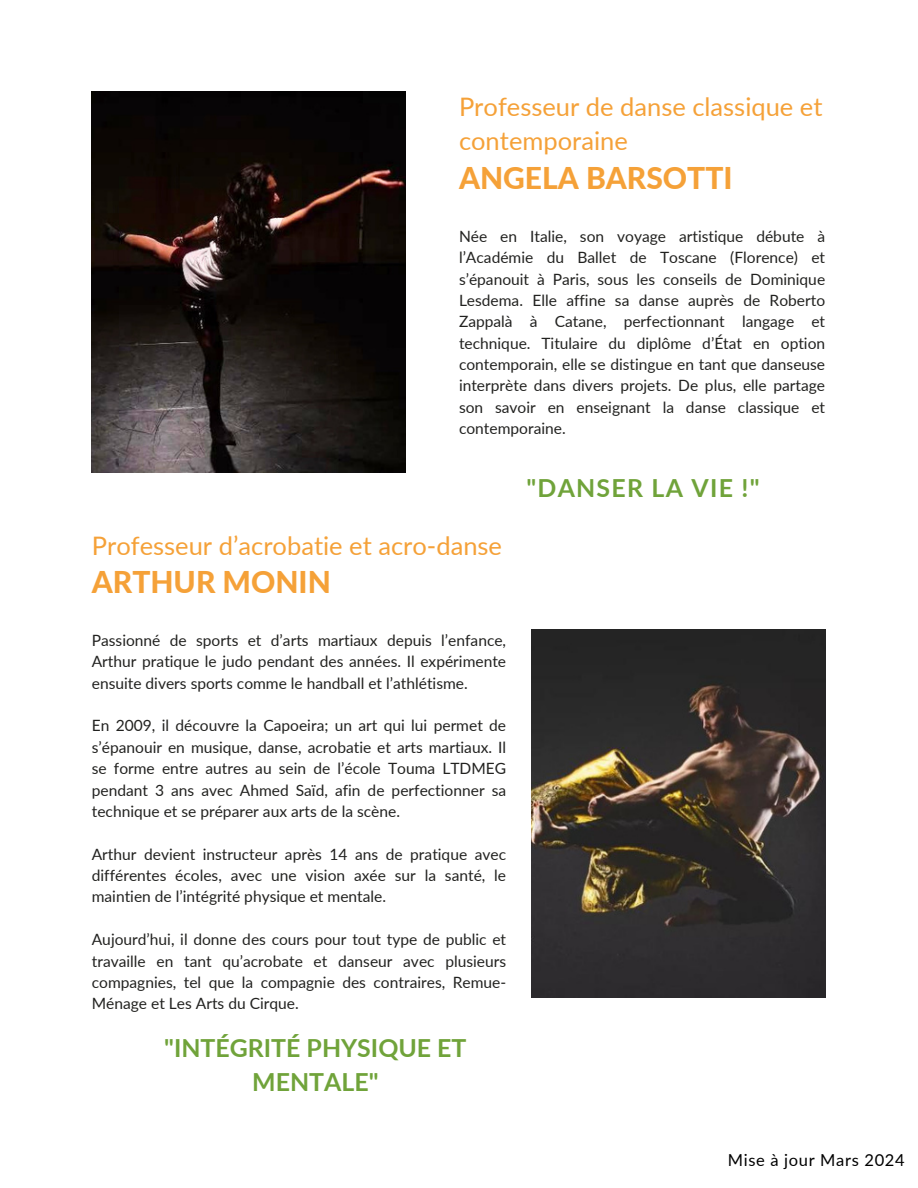
<style>
.page{position:relative;width:918px;height:1188px;background:#fff}
.page>*{position:absolute;margin:0;border:0;box-sizing:border-box;transform-origin:0 0}
.t1{font:800 30px "Lato";color:#f5a138}
.t2{font:25.5px/33.8px "Lato";color:#f5a138}
.t3{font:700 24.9px/33.8px "Lato";color:#70a33a;text-align:center}
.t4{font:700 24.9px "Lato";letter-spacing:.05em;color:#70a33a}
.t5{font:16.5px "Lato";letter-spacing:.04em;color:#000}
.t6{font:15.6px/21.3px "Lato";color:#222220;text-align:justify}
</style>
<div class="page">
<img style="left:531px;top:629px;width:295px;height:368px">
<img style="left:92px;top:92px;width:314px;height:380px">
<p class="t2" style="left:459px;top:89px;width:365px">Professeur de danse classique et contemporaine</p>
<p class="t1" style="left:459px;top:159px;width:275px">ANGELA BARSOTTI</p>
<p class="t6" style="left:459px;top:225px;width:368px">Née en Italie, son voyage artistique débute à l’Académie du Ballet de Toscane (Florence) et s’épanouit à Paris, sous les conseils de Dominique Lesdema. Elle affine sa danse auprès de Roberto Zappalà à Catane, perfectionnant langage et technique. Titulaire du diplôme d’État en option contemporain, elle se distingue en tant que danseuse interprète dans divers projets. De plus, elle partage son savoir en enseignant la danse classique et contemporaine.</p>
<h2 class="t2" style="left:92px;top:528px;width:412px">Professeur d’acrobatie et acro-danse</h2>
<h2 class="t1" style="left:92px;top:563px;width:241px">ARTHUR MONIN</h2>
<p class="t6" style="left:92px;top:629px;width:416px">Passionné de sports et d’arts martiaux depuis l’enfance, Arthur pratique le judo pendant des années. Il expérimente ensuite divers sports comme le handball et l’athlétisme.</p>
<h1 class="t6" style="left:92px;top:715px;width:416px">En 2009, il découvre la Capoeira; un art qui lui permet de s’épanouir en musique, danse, acrobatie et arts martiaux. Il se forme entre autres au sein de l’école Touma LTDMEG pendant 3 ans avec Ahmed Saïd, afin de perfectionner sa technique et se préparer aux arts de la scène.</h1>
<h2 class="t6" style="left:92px;top:843px;width:416px">Arthur devient instructeur après 14 ans de pratique avec différentes écoles, avec une vision axée sur la santé, le maintien de l’intégrité physique et mentale.</h2>
<p class="t6" style="left:92px;top:929px;width:416px">Aujourd’hui, il donne des cours pour tout type de public et travaille en tant qu’acrobate et danseur avec plusieurs compagnies, tel que la compagnie des contraires, Remue-Ménage et Les Arts du Cirque.</p>
<p class="t3" style="left:164px;top:1031px;width:304px">"INTÉGRITÉ PHYSIQUE ET<br>MENTALE"</p>
<h1 class="t4" style="left:526px;top:473px;width:235px">"DANSER LA VIE !"</h1>
<p class="t5" style="left:728px;top:1150px;width:178px">Mise à jour Mars 2024</p>
</div>
